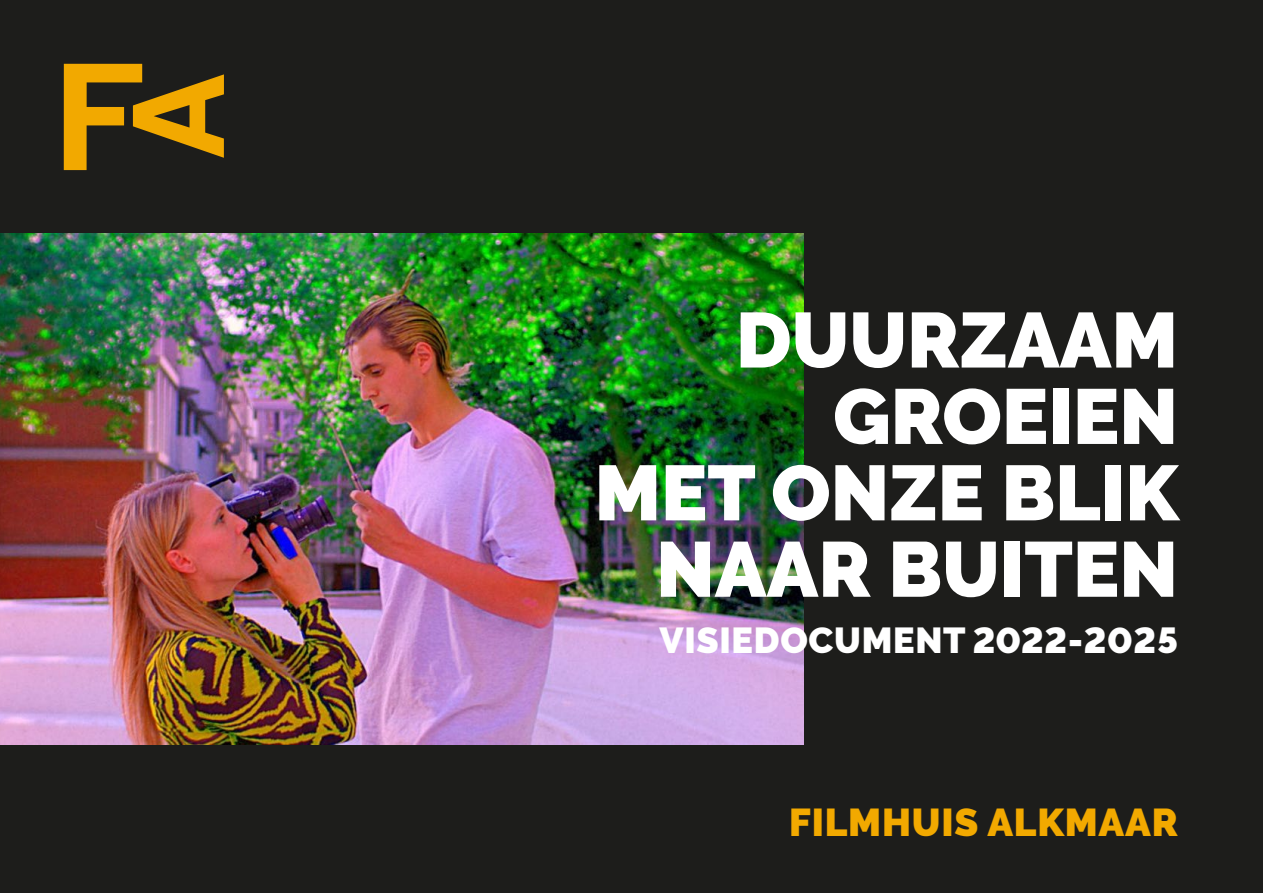
<style>
.page{position:relative;width:1263px;height:893px;background:#1d1d1b}
.page>*{position:absolute;margin:0;border:0;box-sizing:border-box;transform-origin:0 0}
.t1{font:900 77.7px/76.3px "Raleway";color:#fff;text-align:right}
.t2{font:900 38.7px "Raleway";letter-spacing:.02em;color:#f2a900}
.t3{font:900 36px "Raleway";letter-spacing:.02em;color:#fff}
</style>
<div class="page">
<svg style="left:64px;top:64px;width:160px;height:106px"></svg>
<img style="left:0;top:234px;width:804px;height:510px">
<p class="t1" style="left:595px;top:302px;width:586px">DUURZAAM<br>GROEIEN<br>MET ONZE BLIK<br>NAAR BUITEN</p>
<p class="t3" style="left:659px;top:619px;width:520px">VISIEDOCUMENT 2022-2025</p>
<p class="t2" style="left:789px;top:800px;width:390px">FILMHUIS ALKMAAR</p>
</div>
